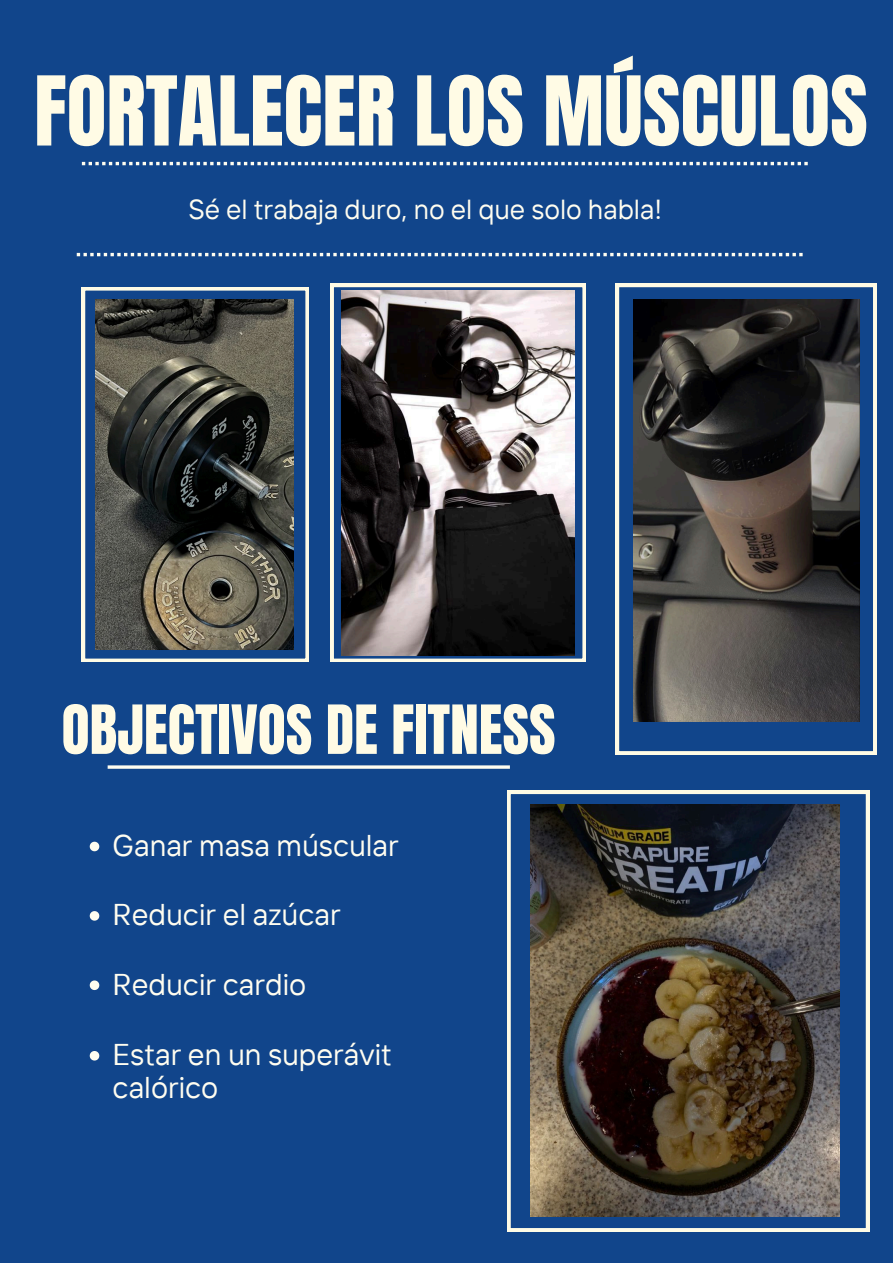
<style>
.page{position:relative;width:893px;height:1263px;background:#11458b}
.page>*{position:absolute;margin:0;border:0;box-sizing:border-box;transform-origin:0 0}
.t1{font:81.75px "Anton";color:#fffbe5}
.t2{font:57.53px "Anton";color:#fffbe5}
.t3{font:30px/32.6px "TT Interphases";color:#fffdf0}
.t4{font:27.53px "TT Interphases";color:#fffdf0}
</style>
<div class="page">
<svg style="left:82px;top:162px;width:725px;height:3px"></svg>
<svg style="left:77px;top:253px;width:725px;height:3px"></svg>
<svg style="left:82px;top:287px;width:227px;height:375px"></svg>
<svg style="left:616px;top:284px;width:260px;height:470px"></svg>
<svg style="left:330px;top:284px;width:256px;height:378px"></svg>
<svg style="left:507px;top:791px;width:362px;height:440px"></svg>
<svg style="left:108px;top:765px;width:402px;height:4px;background:#d9e0e0"></svg>
<img style="left:96px;top:299px;width:197px;height:351px">
<img style="left:530px;top:804px;width:310px;height:413px">
<img style="left:633px;top:299px;width:227px;height:423px">
<img style="left:341px;top:290px;width:234px;height:365px">
<svg style="left:90px;top:842px;width:9px;height:9px"></svg>
<svg style="left:90px;top:911px;width:9px;height:10px"></svg>
<svg style="left:90px;top:980px;width:9px;height:10px"></svg>
<svg style="left:90px;top:1051px;width:9px;height:9px"></svg>
<h1 class="t1" style="left:34px;top:52px;width:835px">FORTALECER LOS MÚSCULOS</h1>
<p class="t4" style="left:188px;top:191px;width:475px">Sé el trabaja duro, no el que solo habla!</p>
<p class="t2" style="left:62px;top:688px;width:495px">OBJECTIVOS DE FITNESS</p>
<p class="t3" style="left:113px;top:828px;width:288px">Ganar masa múscular</p>
<p class="t3" style="left:113px;top:897px;width:229px">Reducir el azúcar</p>
<p class="t3" style="left:113px;top:967px;width:195px">Reducir cardio</p>
<h2 class="t3" style="left:113px;top:1037px;width:281px">Estar en un superávit calórico</h2>
</div>
